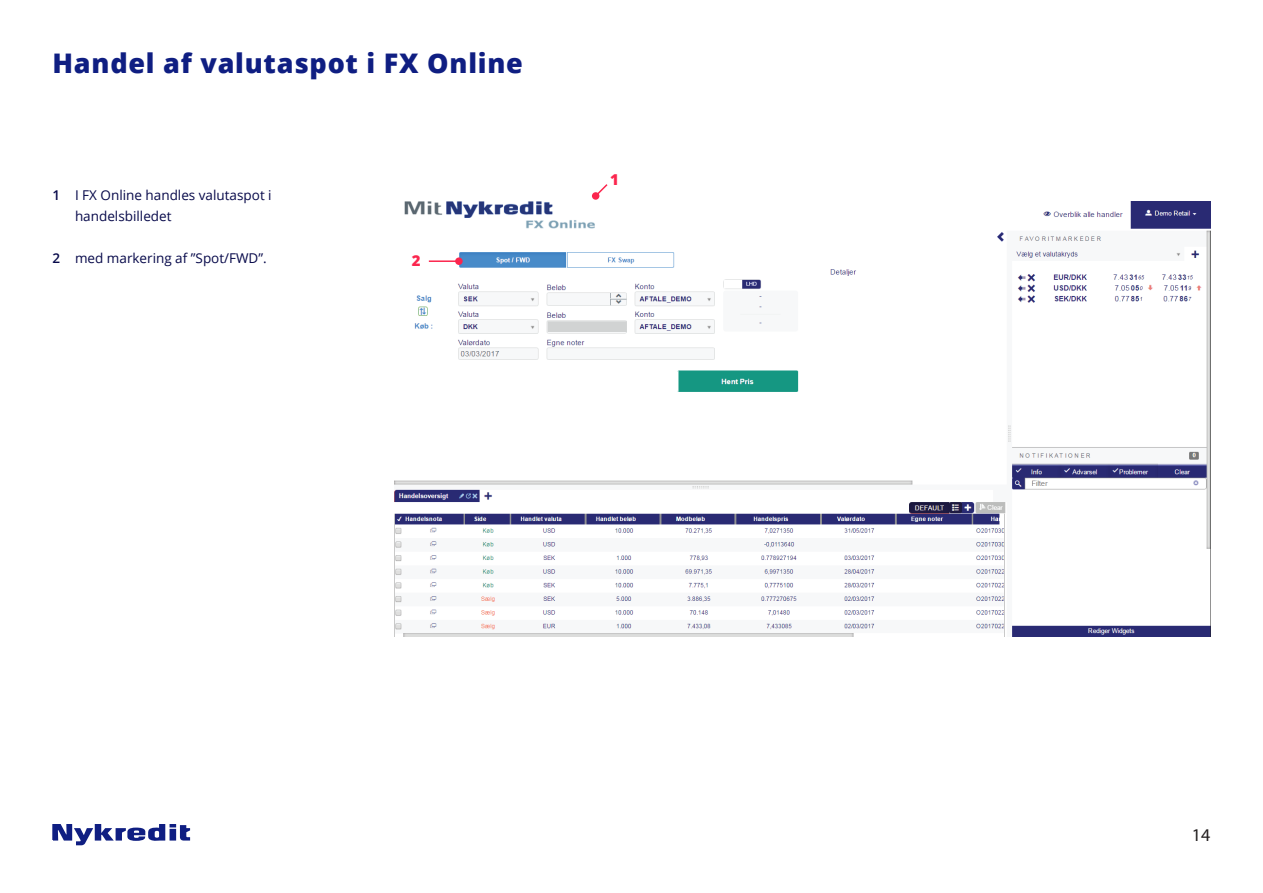
<style>
.page{position:relative;width:1263px;height:893px;background:#fff}
.page>*{position:absolute;margin:0;border:0;box-sizing:border-box;transform-origin:0 0}
.t1{font:800 27px "Open Sans";letter-spacing:.03em;color:#0f1e82}
.t2{font:18px "Myriad Pro";color:#231f20}
.t3{font:800 15px "Open Sans";color:#fb264e}
.t4{font:13.5px/21px "Open Sans";color:#07094a}
.t5{font:600 13.5px "Open Sans";color:#07094a}
</style>
<div class="page">
<img style="left:394px;top:202px;width:816px;height:435px">
<svg style="left:592px;top:192px;width:7px;height:8px"></svg>
<svg style="left:593px;top:184px;width:15px;height:14px"></svg>
<div style="left:455px;top:257px;width:8px;height:8px;background:#fb264e;border-radius:50%"></div>
<hr style="left:429px;top:260px;width:30px;height:2px;background:#fb264e">
<svg style="left:52px;top:824px;width:139px;height:22px"></svg>
<h1 class="t1" style="left:53px;top:42px;width:472px">Handel af valutaspot i FX Online</h1>
<p class="t5" style="left:53px;top:186px;width:9px">1</p>
<p class="t5" style="left:53px;top:249px;width:9px">2</p>
<p class="t4" style="left:75px;top:185px;width:198px">I FX Online handles valutaspot i handelsbilledet</p>
<p class="t4" style="left:75px;top:248px;width:193px">med markering af ”Spot/FWD”.</p>
<p class="t3" style="left:412px;top:249px;width:10px">2</p>
<p class="t3" style="left:610px;top:168px;width:10px">1</p>
<h2 class="t2" style="left:1192px;top:823px;width:20px">14</h2>
</div>
